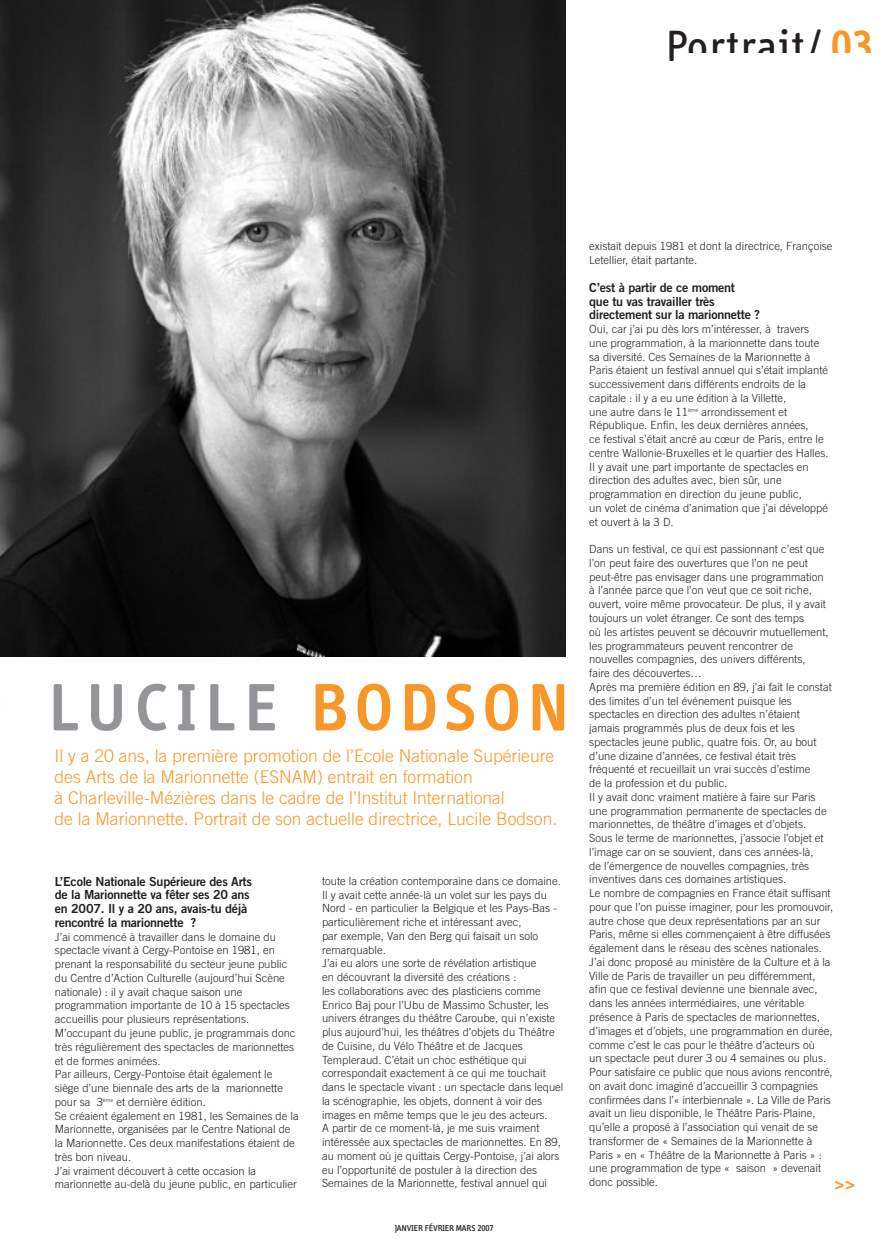
<style>
.page{position:relative;width:886px;height:1241px;background:#fff}
.page>*{position:absolute;margin:0;border:0;box-sizing:border-box;transform-origin:0 0}
.t1{font:600 68.5px "Info";letter-spacing:.115em;color:#939598}
.t2{font:45px "Info";letter-spacing:.045em;color:#231f20}
.t3{font:500 22.5px "Info";color:#f79727}
.t4{font:300 17.5px/21px "Trade Gothic";color:#f79727}
.t5{font:12.5px/13.8px "Trade Gothic Bold Two";letter-spacing:-.02em;color:#231f20}
.t6{font:300 11.25px/13.8px "Trade Gothic";color:#231f20}
.t7{font:500 8.75px "Info";color:#231f20}
.s1{font-weight:600;color:#f79727}
.s2{color:#f79727}
</style>
<div class="page">
<img style="left:0;top:0;width:565px;height:656px">
<h2 class="t2" style="left:665px;top:29px;width:210px">Portrait/ <span class="s1">03</span></h2>
<h1 class="t1" style="left:48px;top:681px;width:521px">LUCILE <span class="s2">BODSON</span></h1>
<p class="t4" style="left:55px;top:747px;width:504px">Il y a 20 ans, la première promotion de l’Ecole Nationale Supérieure des Arts de la Marionnette (ESNAM) entrait en formation<br>à Charleville-Mézières dans le cadre de l’Institut International<br>de la Marionnette. Portrait de son actuelle directrice, Lucile Bodson.</p>
<p class="t5" style="left:55px;top:875px;width:199px">L’Ecole Nationale Supérieure des Arts de la Marionnette va fêter ses 20 ans en 2007. Il y a 20 ans, avais-tu déjà rencontré la marionnette ?</p>
<p class="t6" style="left:55px;top:930px;width:245px">J’ai commencé à travailler dans le domaine du spectacle vivant à Cergy-Pontoise en 1981, en prenant la responsabilité du secteur jeune public du Centre d’Action Culturelle (aujourd’hui Scène nationale) : il y avait chaque saison une programmation importante de 10 à 15 spectacles accueillis pour plusieurs représentations.<br>M’occupant du jeune public, je programmais donc très régulièrement des spectacles de marionnettes et de formes animées.<br>Par ailleurs, Cergy-Pontoise était également le siège d’une biennale des arts de la marionnette pour sa 3<sup>ème</sup> et dernière édition.<br>Se créaient également en 1981, les Semaines de la Marionnette, organisées par le Centre National de la Marionnette. Ces deux manifestations étaient de très bon niveau.<br>J’ai vraiment découvert à cette occasion la marionnette au-delà du jeune public, en particulier</p>
<p class="t6" style="left:322px;top:874px;width:243px">toute la création contemporaine dans ce domaine.<br>Il y avait cette année-là un volet sur les pays du Nord - en particulier la Belgique et les Pays-Bas - particulièrement riche et intéressant avec,<br>par exemple, Van den Berg qui faisait un solo remarquable.<br>J’ai eu alors une sorte de révélation artistique<br>en découvrant la diversité des créations :<br>les collaborations avec des plasticiens comme Enrico Baj pour l’Ubu de Massimo Schuster, les univers étranges du théâtre Caroube, qui n’existe plus aujourd’hui, les théâtres d’objets du Théâtre de Cuisine, du Vélo Théâtre et de Jacques Templeraud. C’était un choc esthétique qui correspondait exactement à ce qui me touchait dans le spectacle vivant : un spectacle dans lequel la scénographie, les objets, donnent à voir des images en même temps que le jeu des acteurs.<br>A partir de ce moment-là, je me suis vraiment intéressée aux spectacles de marionnettes. En 89, au moment où je quittais Cergy-Pontoise, j’ai alors eu l’opportunité de postuler à la direction des Semaines de la Marionnette, festival annuel qui</p>
<p class="t7" style="left:395px;top:1224px;width:100px">JANVIER FÉVRIER MARS 2007</p>
<p class="t6" style="left:589px;top:240px;width:245px">existait depuis 1981 et dont la directrice, Françoise<br>Letellier, était partante.</p>
<p class="t5" style="left:589px;top:281px;width:172px">C’est à partir de ce moment<br>que tu vas travailler très directement sur la marionnette ?</p>
<p class="t6" style="left:589px;top:323px;width:241px">Oui, car j’ai pu dès lors m’intéresser, à travers une programmation, à la marionnette dans toute sa diversité. Ces Semaines de la Marionnette à Paris étaient un festival annuel qui s’était implanté successivement dans différents endroits de la capitale : il y a eu une édition à la Villette,<br>une autre dans le 11<sup>ème</sup> arrondissement et République. Enfin, les deux dernières années,<br>ce festival s’était ancré au cœur de Paris, entre le centre Wallonie-Bruxelles et le quartier des Halles.<br>Il y avait une part importante de spectacles en direction des adultes avec, bien sûr, une programmation en direction du jeune public,<br>un volet de cinéma d’animation que j’ai développé et ouvert à la 3 D.</p>
<p class="t6" style="left:589px;top:543px;width:245px">Dans un festival, ce qui est passionnant c’est que l’on peut faire des ouvertures que l’on ne peut peut-être pas envisager dans une programmation<br>à l’année parce que l’on veut que ce soit riche, ouvert, voire même provocateur. De plus, il y avait toujours un volet étranger. Ce sont des temps<br>où les artistes peuvent se découvrir mutuellement, les programmateurs peuvent rencontrer de nouvelles compagnies, des univers différents,<br>faire des découvertes…<br>Après ma première édition en 89, j’ai fait le constat des limites d’un tel événement puisque les spectacles en direction des adultes n’étaient jamais programmés plus de deux fois et les spectacles jeune public, quatre fois. Or, au bout d’une dizaine d’années, ce festival était très fréquenté et recueillait un vrai succès d’estime<br>de la profession et du public.<br>Il y avait donc vraiment matière à faire sur Paris une programmation permanente de spectacles de marionnettes, de théâtre d’images et d’objets.<br>Sous le terme de marionnettes, j’associe l’objet et l’image car on se souvient, dans ces années-là,<br>de l’émergence de nouvelles compagnies, très inventives dans ces domaines artistiques.<br>Le nombre de compagnies en France était suffisant pour que l’on puisse imaginer, pour les promouvoir, autre chose que deux représentations par an sur Paris, même si elles commençaient à être diffusées également dans le réseau des scènes nationales.<br>J’ai donc proposé au ministère de la Culture et à la Ville de Paris de travailler un peu différemment, afin que ce festival devienne une biennale avec, dans les années intermédiaires, une véritable présence à Paris de spectacles de marionnettes, d’images et d’objets, une programmation en durée, comme c’est le cas pour le théâtre d’acteurs où<br>un spectacle peut durer 3 ou 4 semaines ou plus.<br>Pour satisfaire ce public que nous avions rencontré, on avait donc imaginé d’accueillir 3 compagnies confirmées dans l’« interbiennale ». La Ville de Paris avait un lieu disponible, le Théâtre Paris-Plaine, qu’elle a proposé à l’association qui venait de se transformer de « Semaines de la Marionnette à Paris » en « Théâtre de la Marionnette à Paris » : une programmation de type « saison » devenait donc possible.</p>
<h3 class="t3" style="left:834px;top:1176px;width:23px">&gt;&gt;</h3>
</div>
